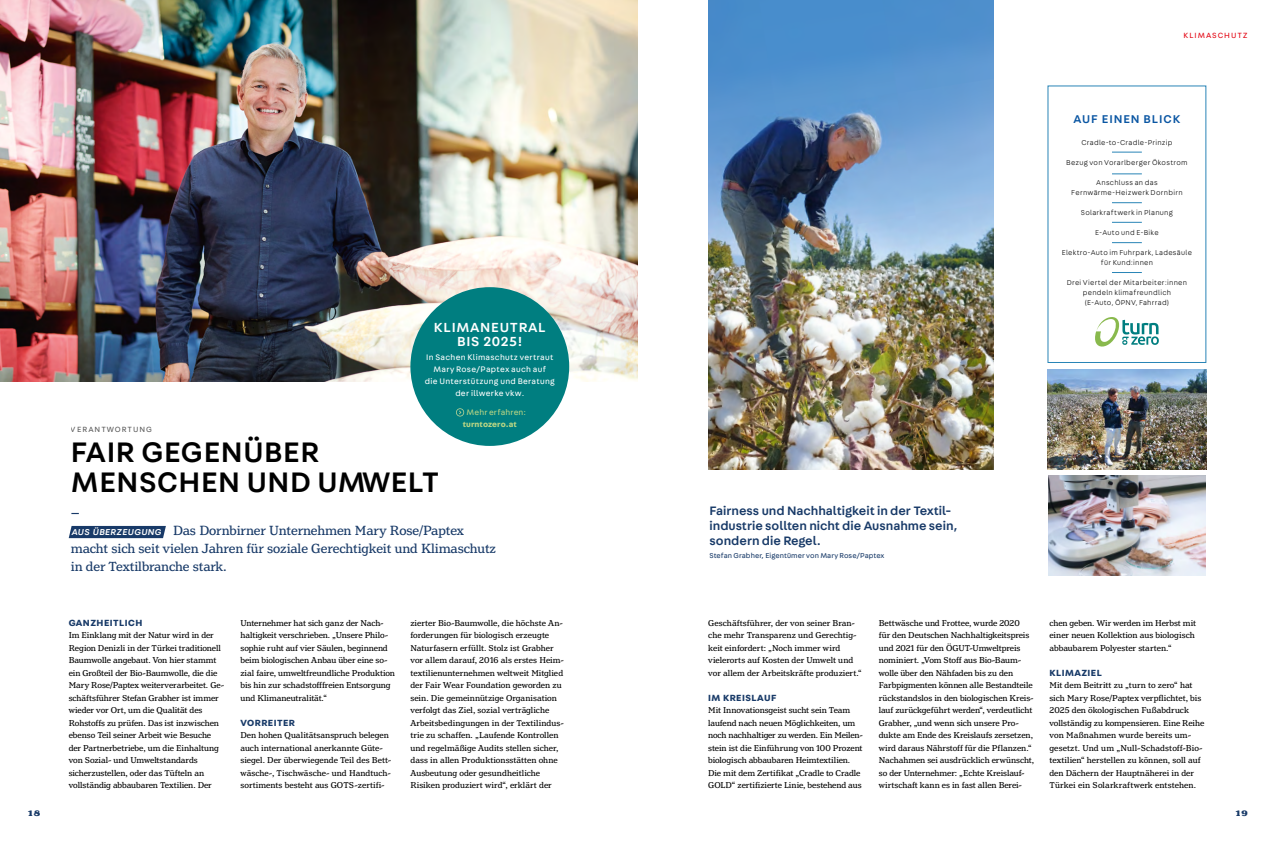
<style>
.page{position:relative;width:1276px;height:842px;background:#fff}
.page>*{position:absolute;margin:0;border:0;box-sizing:border-box;transform-origin:0 0}
.t1{font:500 30px/30px "Fabriga";letter-spacing:.02em;color:#000}
.t2{font:14px/18px "Henriette";letter-spacing:-.005em;color:#183a68}
.t3{font:500 14px/14px "Fabriga";letter-spacing:.05em;color:#fff;text-align:center}
.t4{font:500 13px/15px "Fabriga";color:#183a68}
.t5{font:500 12px "Fabriga";letter-spacing:.075em;color:#0a56a3}
.t6{font:500 12px "Fabriga";color:#183a68}
.t7{font:800 11px "Henriette";color:#183a68}
.t8{font:700 9.5px "Fabriga";letter-spacing:.05em;color:#183a68}
.t9{font:9px/12.5px "Henriette";letter-spacing:-.005em;color:#000}
.t10{font:8.5px/12px "Fabriga";letter-spacing:.035em;color:#fff;text-align:center}
.t11{font:8.5px "Fabriga";letter-spacing:.015em;color:#b6d484}
.t12{font:700 8.5px "Fabriga";letter-spacing:.01em;color:#b6d484}
.t13{font:8px "Fabriga";letter-spacing:.12em;color:#000}
.t14{font:8px "Fabriga";letter-spacing:.12em;color:#e30613}
.t15{font:300 7.5px/10px "Fabriga";letter-spacing:.035em;color:#000;text-align:center}
.t16{font:7.5px "Fabriga";letter-spacing:.01em;color:#183a68}
.s1{font-family:"Fabriga";font-weight:500;font-style:italic;font-size:9.1px;color:#fff}
</style>
<div class="page">
<img style="left:1048px;top:475px;width:157px;height:100px">
<img style="left:708px;top:0;width:286px;height:469px">
<svg style="left:69px;top:526px;width:97px;height:12px"></svg>
<img style="left:1047px;top:369px;width:159px;height:100px">
<img style="left:0;top:0;width:638px;height:382px">
<div style="left:410px;top:287px;width:159px;height:159px;background:#007e80;border-radius:50%"></div>
<svg style="left:456px;top:408px;width:8px;height:8px"></svg>
<hr style="left:1112px;top:152px;width:30px;height:1px;background:#006ea9">
<hr style="left:1112px;top:174px;width:30px;height:1px;background:#006ea9">
<hr style="left:1112px;top:202px;width:30px;height:1px;background:#006ea9">
<hr style="left:1112px;top:222px;width:30px;height:1px;background:#006ea9">
<hr style="left:1112px;top:272px;width:30px;height:1px;background:#006ea9">
<hr style="left:1112px;top:242px;width:30px;height:1px;background:#006ea9">
<svg style="left:1095px;top:317px;width:63px;height:30px"></svg>
<p class="t14" style="left:1183px;top:30px;width:66px">KLIMASCHUTZ</p>
<p class="t13" style="left:71px;top:424px;width:82px">VERANTWORTUNG</p>
<h2 class="t3" style="left:434px;top:320px;width:113px">KLIMANEUTRAL<br>BIS 2025!</h2>
<p class="t10" style="left:425px;top:351px;width:131px">In Sachen Klimaschutz vertraut<br>Mary Rose/Paptex auch auf<br>die Unterstützung und Beratung der illwerke vkw.</p>
<p class="t11" style="left:466px;top:407px;width:61px">Mehr erfahren:</p>
<p class="t12" style="left:463px;top:418px;width:55px">turntozero.at</p>
<h1 class="t1" style="left:71px;top:435px;width:370px">FAIR GEGENÜBER<br>MENSCHEN UND UMWELT</h1>
<h3 class="t6" style="left:71px;top:505px;width:11px">—</h3>
<h2 class="t2" style="left:71px;top:522px;width:427px"><span class="s1">AUS ÜBERZEUGUNG</span> Das Dornbirner Unternehmen Mary Rose/Paptex macht sich seit vielen Jahren für soziale Gerechtigkeit und Klimaschutz in der Textilbranche stark.</h2>
<h3 class="t4" style="left:709px;top:503px;width:250px">Fairness und Nachhaltigkeit in der Textil&shy;industrie sollten nicht die Ausnahme sein, sondern die Regel.</h3>
<p class="t16" style="left:709px;top:550px;width:176px">Stefan Grabher, Eigentümer von Mary Rose/Paptex</p>
<h3 class="t5" style="left:1073px;top:111px;width:108px">AUF EINEN BLICK</h3>
<p class="t15" style="left:1081px;top:137px;width:93px">Cradle-to-Cradle-Prinzip</p>
<p class="t15" style="left:1066px;top:157px;width:123px">Bezug von Vorarlberger Ökostrom</p>
<p class="t15" style="left:1071px;top:177px;width:113px">Anschluss an das<br>Fernwärme-Heizwerk Dornbirn</p>
<p class="t15" style="left:1081px;top:207px;width:94px">Solarkraftwerk in Planung</p>
<p class="t15" style="left:1095px;top:227px;width:65px">E-Auto und E-Bike</p>
<p class="t15" style="left:1061px;top:247px;width:132px">Elektro-Auto im Fuhrpark, Ladesäule für Kund:innen</p>
<p class="t15" style="left:1066px;top:277px;width:122px">Drei Viertel der Mitarbeiter:innen pendeln klimafreundlich<br>(E-Auto, ÖPNV, Fahrrad)</p>
<p class="t8" style="left:69px;top:616px;width:75px">GANZHEITLICH</p>
<p class="t9" style="left:69px;top:629px;width:157px">Im Einklang mit der Natur wird in der Region Denizli in der Türkei traditionell Baumwolle angebaut. Von hier stammt ein Großteil der Bio-Baumwolle, die die Mary Rose/Paptex weiterverarbeitet. Ge&shy;schäftsführer Stefan Grabher ist immer wieder vor Ort, um die Qualität des Rohstoffs zu prüfen. Das ist inzwischen ebenso Teil seiner Arbeit wie Besuche der Partnerbetriebe, um die Einhaltung von Sozial- und Umweltstandards sicherzustellen, oder das Tüfteln an vollständig abbaubaren Textilien. Der</p>
<p class="t9" style="left:240px;top:616px;width:156px">Unternehmer hat sich ganz der Nach&shy;haltigkeit verschrieben. „Unsere Philo&shy;sophie ruht auf vier Säulen, beginnend beim biologischen Anbau über eine so&shy;zial faire, umweltfreundliche Produktion bis hin zur schadstofffreien Entsorgung und Klimaneutralität.“</p>
<p class="t8" style="left:240px;top:716px;width:56px">VORREITER</p>
<p class="t9" style="left:240px;top:729px;width:152px">Den hohen Qualitätsanspruch belegen auch international anerkannte Güte&shy;siegel. Der überwiegende Teil des Bett&shy;wäsche-, Tischwäsche- und Handtuch&shy;sortiments besteht aus GOTS-zertifi-</p>
<p class="t9" style="left:410px;top:616px;width:155px">zierter Bio-Baumwolle, die höchste An&shy;forderungen für biologisch erzeugte Naturfasern erfüllt. Stolz ist Grabher vor allem darauf, 2016 als erstes Heim&shy;textilienunternehmen weltweit Mitglied der Fair Wear Foundation geworden zu sein. Die gemeinnützige Organisation verfolgt das Ziel, sozial verträgliche Arbeitsbedingungen in der Textilindus&shy;trie zu schaffen. „Laufende Kontrollen und regelmäßige Audits stellen sicher, dass in allen Produktionsstätten ohne Ausbeutung oder gesundheitliche Risiken produziert wird“, erklärt der</p>
<p class="t9" style="left:708px;top:616px;width:155px">Geschäftsführer, der von seiner Bran&shy;che mehr Transparenz und Gerechtig&shy;keit einfordert: „Noch immer wird vielerorts auf Kosten der Umwelt und vor allem der Arbeitskräfte produziert.“</p>
<p class="t8" style="left:708px;top:691px;width:70px">IM KREISLAUF</p>
<p class="t9" style="left:708px;top:704px;width:156px">Mit Innovationsgeist sucht sein Team laufend nach neuen Möglichkeiten, um noch nachhaltiger zu werden. Ein Meilen&shy;stein ist die Einführung von 100 Prozent biologisch abbaubaren Heimtextilien.<br>Die mit dem Zertifikat „Cradle to Cradle GOLD“ zertifizierte Linie, bestehend aus</p>
<p class="t9" style="left:879px;top:616px;width:157px">Bettwäsche und Frottee, wurde 2020<br>für den Deutschen Nachhaltigkeitspreis und 2021 für den ÖGUT-Umweltpreis nominiert. „Vom Stoff aus Bio-Baum&shy;wolle über den Nähfaden bis zu den Farbpigmenten können alle Bestandteile rückstandslos in den biologischen Kreis&shy;lauf zurückgeführt werden“, verdeutlicht Grabher, „und wenn sich unsere Pro&shy;dukte am Ende des Kreislaufs zersetzen, wird daraus Nährstoff für die Pflanzen.“ Nachahmen sei ausdrücklich erwünscht, so der Unternehmer: „Echte Kreislauf&shy;wirtschaft kann es in fast allen Berei-</p>
<p class="t9" style="left:1049px;top:616px;width:148px">chen geben. Wir werden im Herbst mit einer neuen Kollektion aus biologisch abbaubarem Polyester starten.“</p>
<p class="t8" style="left:1049px;top:666px;width:54px">KLIMAZIEL</p>
<p class="t9" style="left:1049px;top:679px;width:156px">Mit dem Beitritt zu „turn to zero“ hat sich Mary Rose/Paptex verpflichtet, bis 2025 den ökologischen Fußabdruck vollständig zu kompensieren. Eine Reihe von Maßnahmen wurde bereits um&shy;gesetzt. Und um „Null-Schadstoff-Bio&shy;textilien“ herstellen zu können, soll auf den Dächern der Hauptnäherei in der Türkei ein Solarkraftwerk entstehen.</p>
<p class="t7" style="left:28px;top:806px;width:14px">18</p>
<p class="t7" style="left:1235px;top:806px;width:13px">19</p>
</div>
